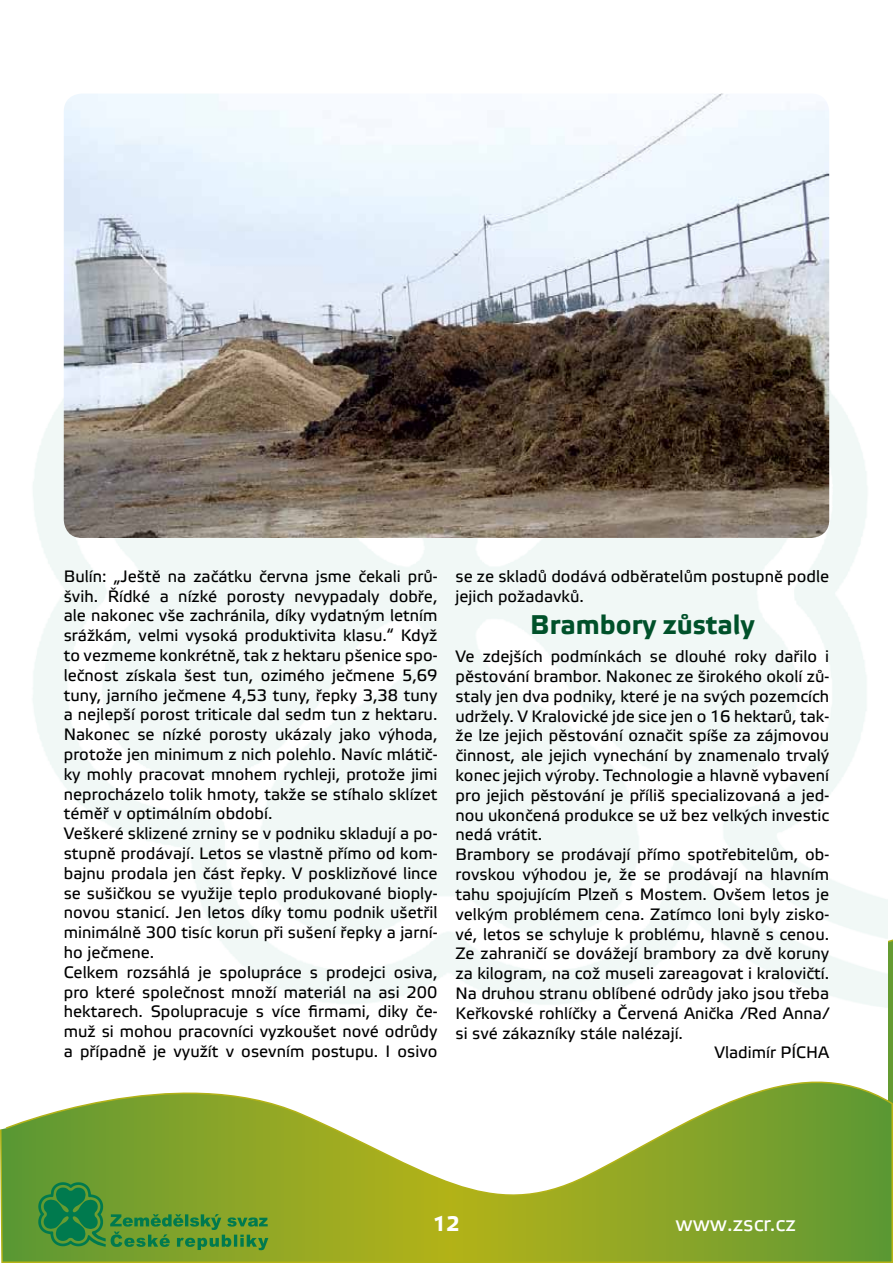
<style>
.page{position:relative;width:893px;height:1263px;background:#fff}
.page>*{position:absolute;margin:0;border:0;box-sizing:border-box;transform-origin:0 0}
.t1{font:700 27px "Etelka Text";color:#00512a}
.t2{font:21px "Etelka Text";color:#fff}
.t3{font:700 21px "Etelka Text";color:#fff}
.t4{font:16.5px/19.8px "Etelka Text";color:#000}
</style>
<div class="page">
<svg style="left:888px;top:939px;width:5px;height:103px"></svg>
<svg style="left:0;top:1042px;width:893px;height:221px"></svg>
<svg style="left:38px;top:1182px;width:230px;height:68px;background:#599635"></svg>
<img style="left:64px;top:94px;width:765px;height:444px">
<p class="t4" style="left:64px;top:567px;width:375px">Bulín: „Ještě na začátku června jsme čekali prů&shy;švih. Řídké a nízké porosty nevypadaly dobře, ale nakonec vše zachránila, díky vydatným letním srážkám, velmi vysoká produktivita klasu.“ Když to vezmeme konkrétně, tak z hektaru pšenice spo&shy;lečnost získala šest tun, ozimého ječmene 5,69 tuny, jarního ječmene 4,53 tuny, řepky 3,38 tuny a nejlepší porost triticale dal sedm tun z hektaru.<br>Nakonec se nízké porosty ukázaly jako výhoda, protože jen minimum z nich polehlo. Navíc mlátič&shy;ky mohly pracovat mnohem rychleji, protože jimi neprocházelo tolik hmoty, takže se stíhalo sklízet téměř v optimálním období.<br>Veškeré sklizené zrniny se v podniku skladují a po&shy;stupně prodávají. Letos se vlastně přímo od kom&shy;bajnu prodala jen část řepky. V posklizňové lince se sušičkou se využije teplo produkované bioply&shy;novou stanicí. Jen letos díky tomu podnik ušetřil minimálně 300 tisíc korun při sušení řepky a jarní&shy;ho ječmene.<br>Celkem rozsáhlá je spolupráce s prodejci osiva, pro které společnost množí materiál na asi 200 hektarech. Spolupracuje s více firmami, diky če&shy;muž si mohou pracovníci vyzkoušet nové odrůdy a případně je využít v osevním postupu. I osivo</p>
<p class="t4" style="left:455px;top:567px;width:375px">se ze skladů dodává odběratelům postupně podle jejich požadavků.</p>
<h1 class="t1" style="left:530px;top:609px;width:226px">Brambory zůstaly</h1>
<p class="t4" style="left:455px;top:647px;width:375px">Ve zdejších podmínkách se dlouhé roky dařilo i</p>
<p class="t4" style="left:455px;top:667px;width:375px">pěstování brambor. Nakonec ze širokého okolí zů-</p>
<p class="t4" style="left:455px;top:687px;width:375px">staly jen dva podniky, které je na svých pozemcích</p>
<p class="t4" style="left:455px;top:707px;width:375px">udržely. V Kralovické jde sice jen o 16 hektarů, tak-</p>
<p class="t4" style="left:455px;top:727px;width:375px">že lze jejich pěstování označit spíše za zájmovou</p>
<p class="t4" style="left:455px;top:746px;width:375px">činnost, ale jejich vynechání by znamenalo trvalý</p>
<p class="t4" style="left:455px;top:766px;width:375px">konec jejich výroby. Technologie a hlavně vybavení</p>
<p class="t4" style="left:455px;top:786px;width:375px">pro jejich pěstování je příliš specializovaná a jed-</p>
<p class="t4" style="left:455px;top:806px;width:375px">nou ukončená produkce se už bez velkých investic</p>
<p class="t4" style="left:455px;top:826px;width:88px">nedá vrátit.</p>
<p class="t4" style="left:455px;top:845px;width:375px">Brambory se prodávají přímo spotřebitelům, ob-</p>
<p class="t4" style="left:455px;top:865px;width:375px">rovskou výhodou je, že se prodávají na hlavním</p>
<p class="t4" style="left:455px;top:885px;width:375px">tahu spojujícím Plzeň s Mostem. Ovšem letos je</p>
<p class="t4" style="left:455px;top:905px;width:375px">velkým problémem cena. Zatímco loni byly zisko-</p>
<p class="t4" style="left:455px;top:925px;width:375px">vé, letos se schyluje k problému, hlavně s cenou.</p>
<p class="t4" style="left:455px;top:944px;width:375px">Ze zahraničí se dovážejí brambory za dvě koruny</p>
<p class="t4" style="left:455px;top:964px;width:375px">za kilogram, na což museli zareagovat i kralovičtí.</p>
<p class="t4" style="left:455px;top:984px;width:375px">Na druhou stranu oblíbené odrůdy jako jsou třeba</p>
<p class="t4" style="left:455px;top:1004px;width:375px">Keřkovské rohlíčky a Červená Anička /Red Anna/</p>
<p class="t4" style="left:455px;top:1024px;width:229px">si své zákazníky stále nalézají.</p>
<p class="t4" style="left:714px;top:1043px;width:116px">Vladimír PÍCHA</p>
<p class="t3" style="left:433px;top:1212px;width:28px">12</p>
<p class="t2" style="left:675px;top:1212px;width:122px">www.zscr.cz</p>
</div>
